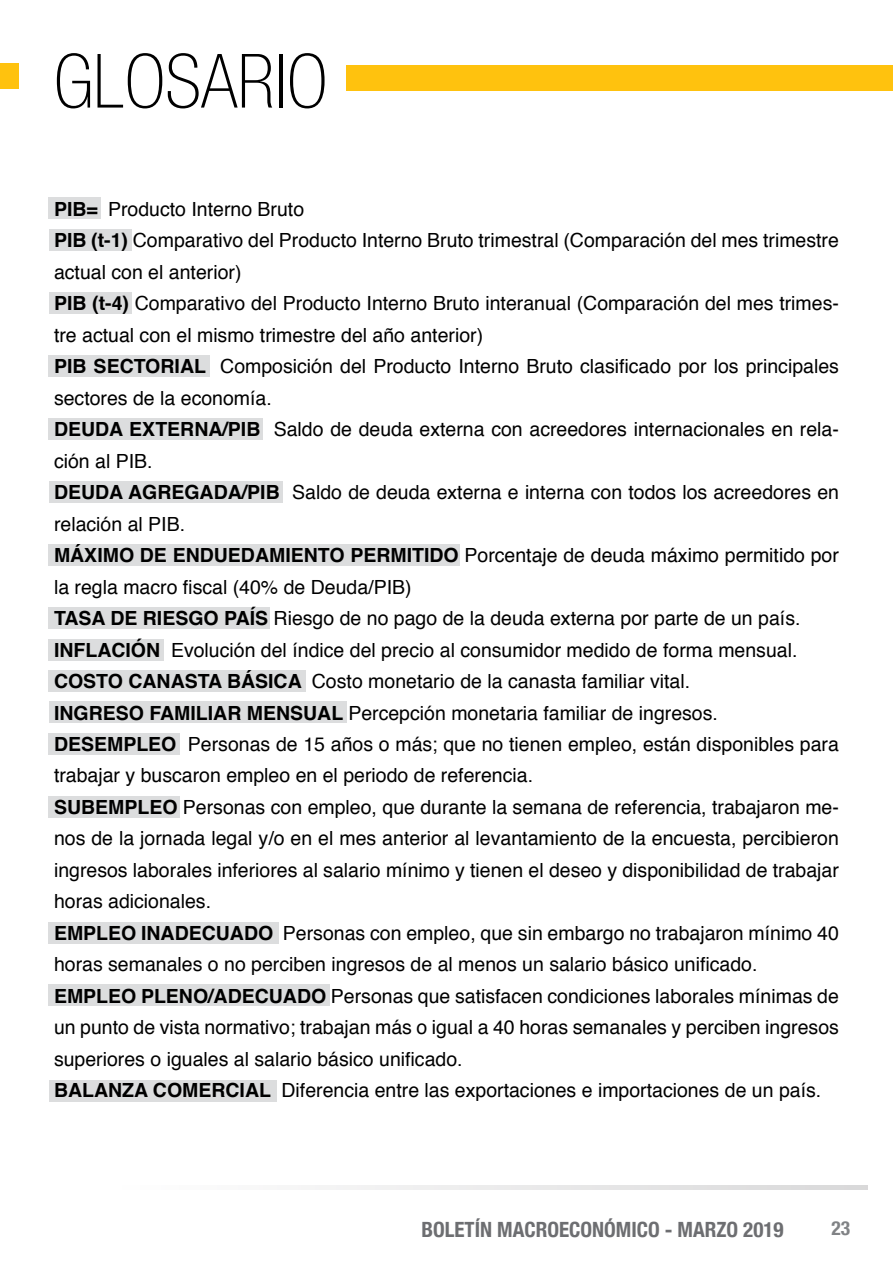
<style>
.page{position:relative;width:893px;height:1263px;background:#fff}
.page>*{position:absolute;margin:0;border:0;box-sizing:border-box;transform-origin:0 0}
.t1{font:100 condensed 75px "Helvetica Neue LT Std";color:#000}
.t2{font:700 condensed 21px "Helvetica Neue";color:#6d6e71}
.t3{font:19.5px/31.5px "Helvetica";color:#000}
.t4{font:700 condensed 19.5px "Helvetica Neue";color:#808285}
.s1{font-weight:700}
</style>
<div class="page">
<div style="left:0;top:64px;width:18px;height:25px;background:#ffc20e"></div>
<svg style="left:315px;top:1185px;width:553px;height:5px"></svg>
<div style="left:49px;top:198px;width:52px;height:21px;background:#dcddde"></div>
<div style="left:49px;top:230px;width:83px;height:21px;background:#dcddde"></div>
<div style="left:49px;top:293px;width:83px;height:21px;background:#dcddde"></div>
<div style="left:49px;top:356px;width:161px;height:21px;background:#dcddde"></div>
<div style="left:49px;top:419px;width:214px;height:21px;background:#dcddde"></div>
<div style="left:49px;top:482px;width:234px;height:21px;background:#dcddde"></div>
<div style="left:49px;top:545px;width:411px;height:21px;background:#dcddde"></div>
<div style="left:49px;top:608px;width:221px;height:21px;background:#dcddde"></div>
<div style="left:49px;top:639px;width:115px;height:21px;background:#dcddde"></div>
<div style="left:49px;top:670px;width:257px;height:21px;background:#dcddde"></div>
<div style="left:49px;top:702px;width:297px;height:21px;background:#dcddde"></div>
<div style="left:49px;top:733px;width:131px;height:21px;background:#dcddde"></div>
<div style="left:49px;top:796px;width:131px;height:21px;background:#dcddde"></div>
<div style="left:49px;top:923px;width:230px;height:21px;background:#dcddde"></div>
<div style="left:49px;top:985px;width:281px;height:21px;background:#dcddde"></div>
<div style="left:49px;top:1080px;width:227px;height:21px;background:#dcddde"></div>
<div style="left:346px;top:65px;width:547px;height:26px;background:#ffc20e"></div>
<h1 class="t1" style="left:54px;top:39px;width:275px">GLOSARIO</h1>
<p class="t3" style="left:54px;top:194px;width:786px"><span class="s1">PIB=</span> Producto Interno Bruto<br><span class="s1">PIB (t-1)</span> Comparativo del Producto Interno Bruto trimestral (Comparación del mes trimestre actual con el anterior)<br><span class="s1">PIB (t-4)</span> Comparativo del Producto Interno Bruto interanual (Comparación del mes trimes&shy;tre actual con el mismo trimestre del año anterior)<br><span class="s1">PIB SECTORIAL</span> Composición del Producto Interno Bruto clasificado por los principales sectores de la economía.<br><span class="s1">DEUDA EXTERNA/PIB</span> Saldo de deuda externa con acreedores internacionales en rela&shy;ción al PIB.<br><span class="s1">DEUDA AGREGADA/PIB</span> Saldo de deuda externa e interna con todos los acreedores en relación al PIB.<br><span class="s1">MÁXIMO DE ENDUEDAMIENTO PERMITIDO</span> Porcentaje de deuda máximo permitido por la regla macro fiscal (40% de Deuda/PIB)<br><span class="s1">TASA DE RIESGO PAÍS</span> Riesgo de no pago de la deuda externa por parte de un país.<br><span class="s1">INFLACIÓN</span> Evolución del índice del precio al consumidor medido de forma mensual.<br><span class="s1">COSTO CANASTA BÁSICA</span> Costo monetario de la canasta familiar vital.<br><span class="s1">INGRESO FAMILIAR MENSUAL</span> Percepción monetaria familiar de ingresos.<br><span class="s1">DESEMPLEO</span> Personas de 15 años o más; que no tienen empleo, están disponibles para trabajar y buscaron empleo en el periodo de referencia.<br><span class="s1">SUBEMPLEO</span> Personas con empleo, que durante la semana de referencia, trabajaron me&shy;nos de la jornada legal y/o en el mes anterior al levantamiento de la encuesta, percibieron ingresos laborales inferiores al salario mínimo y tienen el deseo y disponibilidad de trabajar horas adicionales.<br><span class="s1">EMPLEO INADECUADO</span> Personas con empleo, que sin embargo no trabajaron mínimo 40 horas semanales o no perciben ingresos de al menos un salario básico unificado.<br><span class="s1">EMPLEO PLENO/ADECUADO</span> Personas que satisfacen condiciones laborales mínimas de un punto de vista normativo; trabajan más o igual a 40 horas semanales y perciben ingresos superiores o iguales al salario básico unificado.<br><span class="s1">BALANZA COMERCIAL</span> Diferencia entre las exportaciones e importaciones de un país.</p>
<p class="t2" style="left:421px;top:1212px;width:364px">BOLETÍN MACROECONÓMICO - MARZO 2019</p>
<p class="t4" style="left:831px;top:1212px;width:20px">23</p>
</div>
